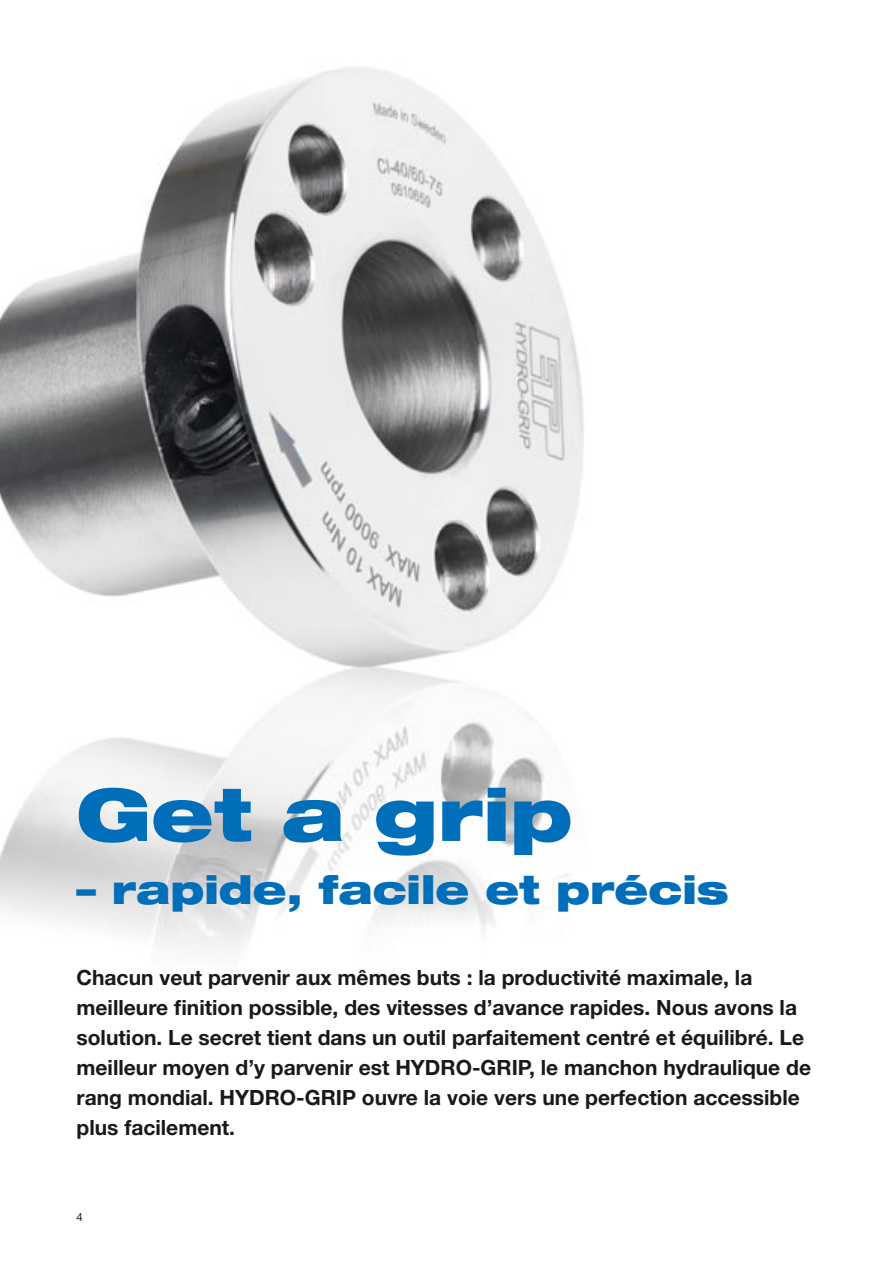
<style>
.page{position:relative;width:893px;height:1263px;background:#fff}
.page>*{position:absolute;margin:0;border:0;box-sizing:border-box;transform-origin:0 0}
.t1{font:900 expanded 72px "Helvetica Neue";color:#006eb9}
.t2{font:900 expanded 39px "Helvetica Neue";color:#006eb9}
.t3{font:700 21px/30px "Helvetica Neue";color:#191917}
</style>
<div class="page">
<img style="left:0;top:67px;width:584px;height:885px">
<h1 class="t1" style="left:77px;top:768px;width:498px">Get a grip</h1>
<h2 class="t2" style="left:77px;top:864px;width:654px">– rapide, facile et précis</h2>
<p class="t3" style="left:77px;top:962px;width:736px">Chacun veut parvenir aux mêmes buts : la productivité maximale, la meilleure finition possible, des vitesses d’avance rapides. Nous avons la solution. Le secret tient dans un outil parfaitement centré et équilibré. Le meilleur moyen d’y parvenir est HYDRO-GRIP, le manchon hydraulique de rang mondial. HYDRO-GRIP ouvre la voie vers une perfection accessible plus facilement.</p>
</div>
